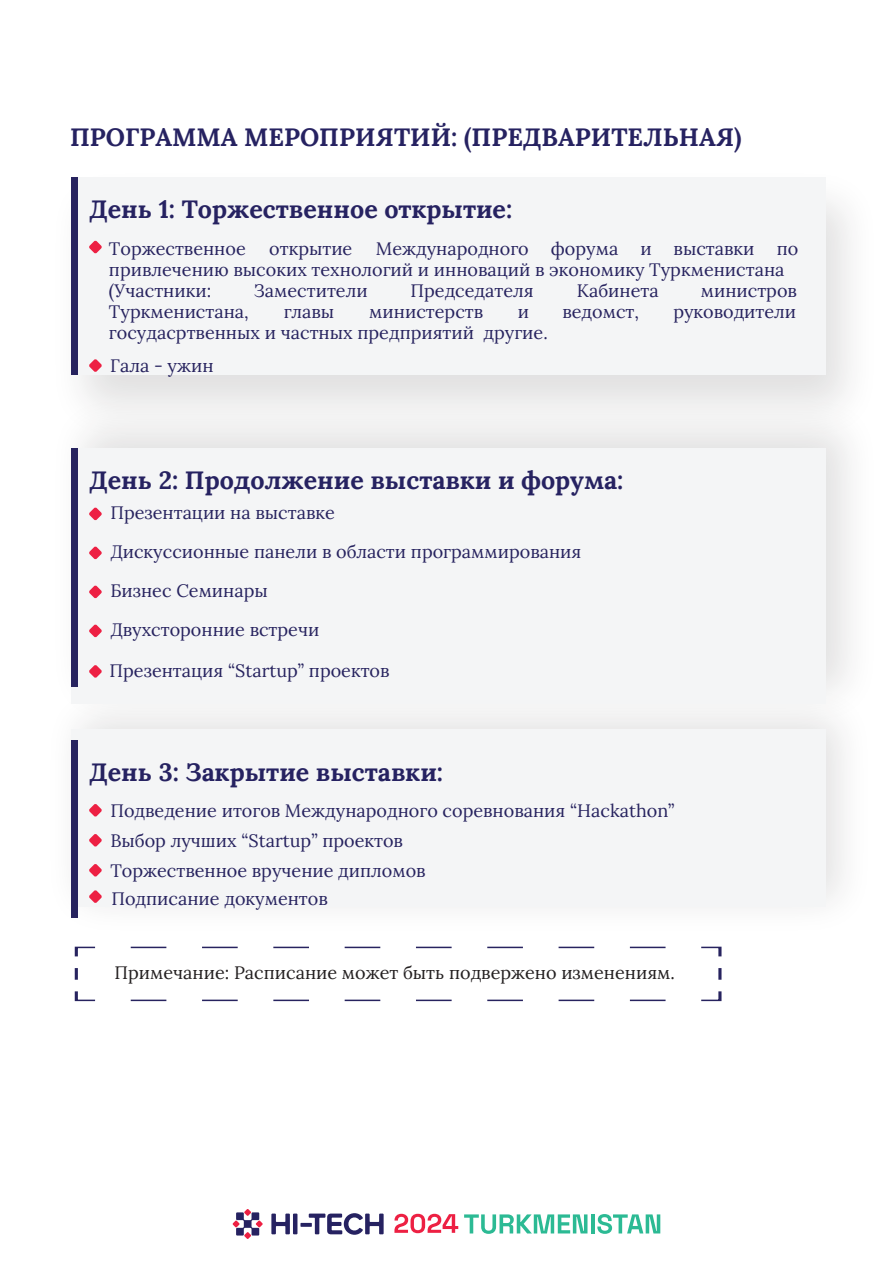
<style>
.page{position:relative;width:893px;height:1263px;background:#fff}
.page>*{position:absolute;margin:0;border:0;box-sizing:border-box;transform-origin:0 0}
.t1{font:700 25.05px "Lora";color:#262261}
.t2{font:18px/39px "Lora";color:#27235f}
.t3{font:18px "Lora";color:#231f20}
.s1{font-style:inherit}
</style>
<div class="page">
<img style="left:81px;top:177px;width:769px;height:204px">
<img style="left:63px;top:670px;width:799px;height:277px">
<div style="left:244px;top:1232px;width:7px;height:7px;background:#ed2043;border-radius:3px"></div>
<svg style="left:256px;top:1220px;width:7px;height:7px"></svg>
<svg style="left:244px;top:1209px;width:7px;height:7px"></svg>
<div style="left:233px;top:1220px;width:7px;height:7px;background:#ed2043;border-radius:3px"></div>
<svg style="left:236px;top:1212px;width:23px;height:23px"></svg>
<svg style="left:271px;top:1213px;width:19px;height:21px"></svg>
<hr style="left:293px;top:1213px;width:4px;height:21px;background:#262261">
<svg style="left:300px;top:1223px;width:12px;height:4px"></svg>
<svg style="left:309px;top:1213px;width:75px;height:22px"></svg>
<svg style="left:394px;top:1214px;width:64px;height:19px"></svg>
<svg style="left:464px;top:1214px;width:123px;height:20px"></svg>
<hr style="left:591px;top:1214px;width:4px;height:19px;background:#2cba94">
<svg style="left:597px;top:1214px;width:63px;height:20px"></svg>
<div style="left:71px;top:177px;width:754px;height:198px;background:#f4f5f6"></div>
<div style="left:71px;top:177px;width:7px;height:198px;background:#27235f"></div>
<svg style="left:89px;top:241px;width:13px;height:12px"></svg>
<svg style="left:89px;top:359px;width:13px;height:13px"></svg>
<div style="left:71px;top:448px;width:754px;height:255px;background:#f4f5f6"></div>
<div style="left:71px;top:448px;width:7px;height:238px;background:#27235f"></div>
<svg style="left:89px;top:507px;width:13px;height:13px"></svg>
<svg style="left:89px;top:546px;width:13px;height:13px"></svg>
<svg style="left:89px;top:585px;width:13px;height:13px"></svg>
<svg style="left:89px;top:624px;width:13px;height:13px"></svg>
<svg style="left:89px;top:665px;width:13px;height:13px"></svg>
<div style="left:71px;top:729px;width:754px;height:178px;background:#f4f5f6"></div>
<div style="left:71px;top:740px;width:7px;height:177px;background:#27235f"></div>
<svg style="left:89px;top:804px;width:13px;height:13px"></svg>
<svg style="left:89px;top:834px;width:13px;height:13px"></svg>
<svg style="left:89px;top:864px;width:13px;height:13px"></svg>
<svg style="left:130px;top:999px;width:536px;height:2px"></svg>
<svg style="left:74px;top:991px;width:22px;height:11px"></svg>
<svg style="left:73px;top:946px;width:25px;height:34px"></svg>
<svg style="left:131px;top:946px;width:552px;height:2px"></svg>
<svg style="left:698px;top:946px;width:25px;height:11px"></svg>
<svg style="left:701px;top:968px;width:21px;height:34px"></svg>
<svg style="left:89px;top:890px;width:13px;height:13px"></svg>
<h1 class="t1" style="left:70px;top:116px;width:673px">ПРОГРАММА МЕРОПРИЯТИЙ: (ПРЕДВАРИТЕЛЬНАЯ)</h1>
<h1 class="t1" style="left:89px;top:188px;width:425px">День 1: Торжественное открытие:</h1>
<p class="t2" style="left:109px;top:237px;width:691px;line-height:21px;text-indent:267px">Международного форума и выставки по привлечению высоких технологий и инноваций в экономику Туркменистана (Участники:</p>
<p class="t2" style="left:109px;top:228px;width:138px">Торжественное</p>
<p class="t2" style="left:269px;top:228px;width:85px">открытие</p>
<p class="t2" style="left:254px;top:270px;width:115px">Заместители</p>
<p class="t2" style="left:410px;top:270px;width:125px">Председателя</p>
<p class="t2" style="left:577px;top:270px;width:83px">Кабинета</p>
<p class="t2" style="left:701px;top:270px;width:98px">министров</p>
<p class="t2" style="left:109px;top:291px;width:141px">Туркменистана,</p>
<p class="t2" style="left:284px;top:291px;width:52px">главы</p>
<p class="t2" style="left:369px;top:291px;width:115px">министерств</p>
<p class="t2" style="left:518px;top:291px;width:13px">и</p>
<p class="t2" style="left:562px;top:291px;width:78px">ведомст,</p>
<p class="t2" style="left:673px;top:291px;width:124px">руководители</p>
<p class="t2" style="left:109px;top:316px;width:440px;line-height:32.4px">госудасртвенных и частных предприятий другие.<br>Гала - ужин</p>
<h1 class="t1" style="left:89px;top:460px;width:536px">День 2: Продолжение выставки и форума:</h1>
<p class="t2" style="left:110px;top:492px;width:472px">Презентации на выставке<br>Дискуссионные панели в области программировани<span class="s1">я<br></span>Бизнес Семинары<br>Двухсторонние встречи</p>
<p class="t2" style="left:110px;top:650px;width:281px">Презентация “Startup” проектов</p>
<h1 class="t1" style="left:89px;top:752px;width:355px">День 3: Закрытие выставки:</h1>
<p class="t2" style="left:110px;top:795px;width:566px;line-height:30px">Подведение итогов <span class="s1">М</span>еждународного соревновани<span class="s1">я</span> “Hackathon”<br>Выбор лучших “Startup” проектов</p>
<p class="t2" style="left:110px;top:856px;width:317px;line-height:28px">Торжественное вручение дипломов<br>Подписание документов</p>
<p class="t3" style="left:114px;top:959px;width:562px">Примечание: Расписание может быть подвержено изменениям.</p>
</div>
